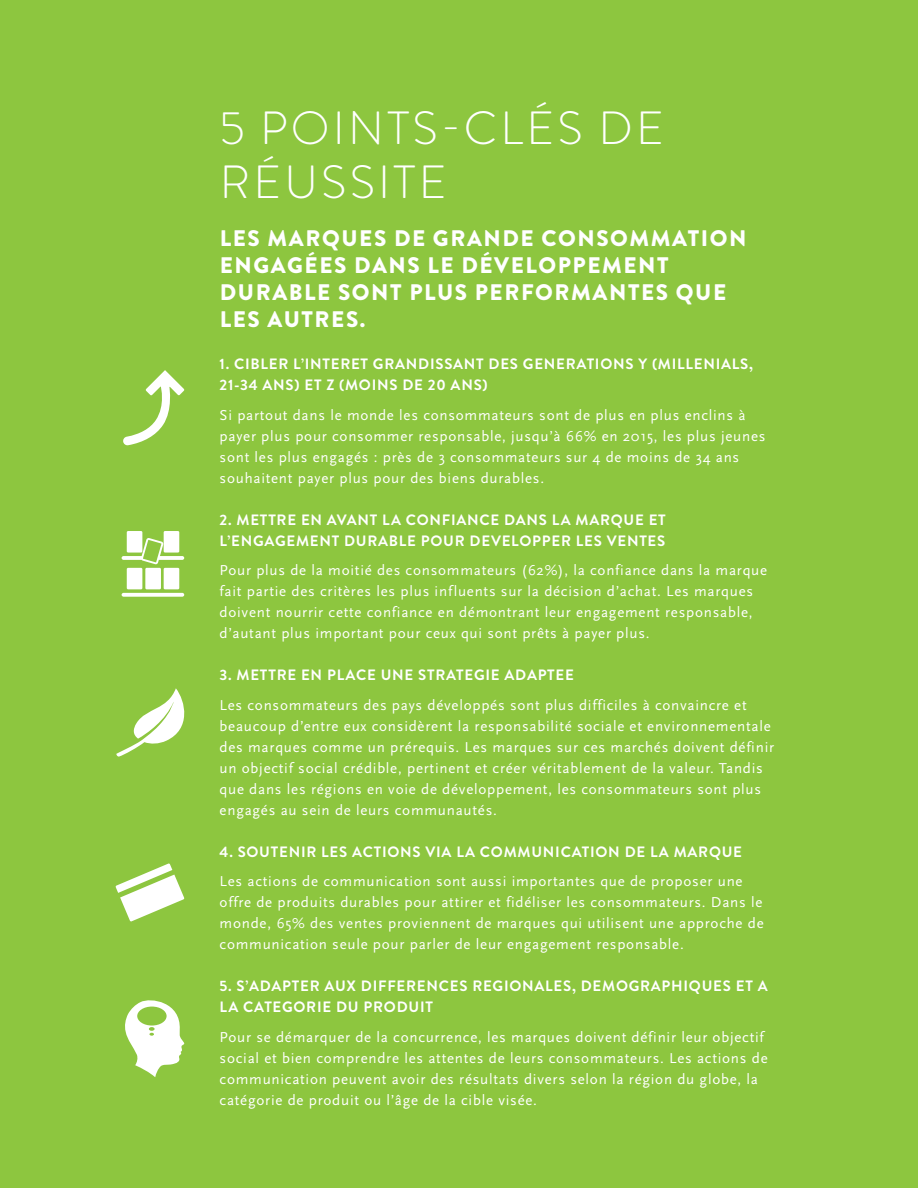
<style>
.page{position:relative;width:918px;height:1188px;background:#8dc63f}
.page>*{position:absolute;margin:0;border:0;box-sizing:border-box;transform-origin:0 0}
.t1{font:300 46.5px/54px "Brandon Grotesque";letter-spacing:.07em;color:#fff}
.t2{font:900 22.5px/27px "Brandon Grotesque";letter-spacing:.07em;color:#fff}
.t3{font:15px/21px "Scala Sans OT";letter-spacing:.05em;color:#fff}
.t4{font:700 15px/21px "Brandon Grotesque";letter-spacing:.05em;color:#fff}
</style>
<div class="page">
<div style="left:127px;top:531px;width:15px;height:22px;background:#fff"></div>
<div style="left:164px;top:531px;width:15px;height:22px;background:#fff"></div>
<svg style="left:122px;top:593px;width:62px;height:4px"></svg>
<div style="left:127px;top:568px;width:15px;height:21px;background:#fff"></div>
<div style="left:145px;top:568px;width:16px;height:21px;background:#fff"></div>
<div style="left:164px;top:568px;width:15px;height:21px;background:#fff"></div>
<svg style="left:122px;top:538px;width:62px;height:26px"></svg>
<svg style="left:116px;top:863px;width:68px;height:59px"></svg>
<svg style="left:116px;top:688px;width:69px;height:69px"></svg>
<svg style="left:123px;top:370px;width:61px;height:75px"></svg>
<svg style="left:125px;top:1000px;width:60px;height:77px"></svg>
<h1 class="t1" style="left:220px;top:101px;width:446px">5 POINTS-CLÉS DE<br>RÉUSSITE</h1>
<h2 class="t2" style="left:220px;top:225px;width:528px">LES MARQUES DE GRANDE CONSOMMATION<br>ENGAGÉES DANS LE DÉVELOPPEMENT<br>DURABLE SONT PLUS PERFORMANTES QUE<br>LES AUTRES.</h2>
<p class="t4" style="left:220px;top:354px;width:535px">1. CIBLER L’INTERET GRANDISSANT DES GENERATIONS Y (MILLENIALS,<br>21-34 ANS) ET Z (MOINS DE 20 ANS)</p>
<p class="t3" style="left:220px;top:405px;width:547px">Si partout dans le monde les consommateurs sont de plus en plus enclins à payer plus pour consommer responsable, jusqu’à 66% en 2015, les plus jeunes sont les plus engagés : près de 3 consommateurs sur 4 de moins de 34 ans souhaitent payer plus pour des biens durables.</p>
<p class="t4" style="left:220px;top:509px;width:448px">2. METTRE EN AVANT LA CONFIANCE DANS LA MARQUE ET<br>L’ENGAGEMENT DURABLE POUR DEVELOPPER LES VENTES</p>
<p class="t3" style="left:220px;top:560px;width:549px">Pour plus de la moitié des consommateurs (62%), la confiance dans la marque fait partie des critères les plus influents sur la décision d’achat. Les marques doivent nourrir cette confiance en démontrant leur engagement responsable, d’autant plus important pour ceux qui sont prêts à payer plus.</p>
<p class="t4" style="left:220px;top:665px;width:356px">3. METTRE EN PLACE UNE STRATEGIE ADAPTEE</p>
<p class="t3" style="left:220px;top:695px;width:556px">Les consommateurs des pays développés sont plus difficiles à convaincre et beaucoup d’entre eux considèrent la responsabilité sociale et environnementale des marques comme un prérequis. Les marques sur ces marchés doivent définir un objectif social crédible, pertinent et créer véritablement de la valeur. Tandis que dans les régions en voie de développement, les consommateurs sont plus engagés au sein de leurs communautés.</p>
<p class="t4" style="left:220px;top:841px;width:524px">4. SOUTENIR LES ACTIONS VIA LA COMMUNICATION DE LA MARQUE</p>
<p class="t3" style="left:220px;top:871px;width:546px">Les actions de communication sont aussi importantes que de proposer une offre de produits durables pour attirer et fidéliser les consommateurs. Dans le monde, 65% des ventes proviennent de marques qui utilisent une approche de communication seule pour parler de leur engagement responsable.</p>
<p class="t4" style="left:220px;top:976px;width:550px">5. S’ADAPTER AUX DIFFERENCES REGIONALES, DEMOGRAPHIQUES ET A<br>LA CATEGORIE DU PRODUIT</p>
<p class="t3" style="left:220px;top:1027px;width:550px">Pour se démarquer de la concurrence, les marques doivent définir leur objectif social et bien comprendre les attentes de leurs consommateurs. Les actions de communication peuvent avoir des résultats divers selon la région du globe, la catégorie de produit ou l’âge de la cible visée.</p>
</div>
